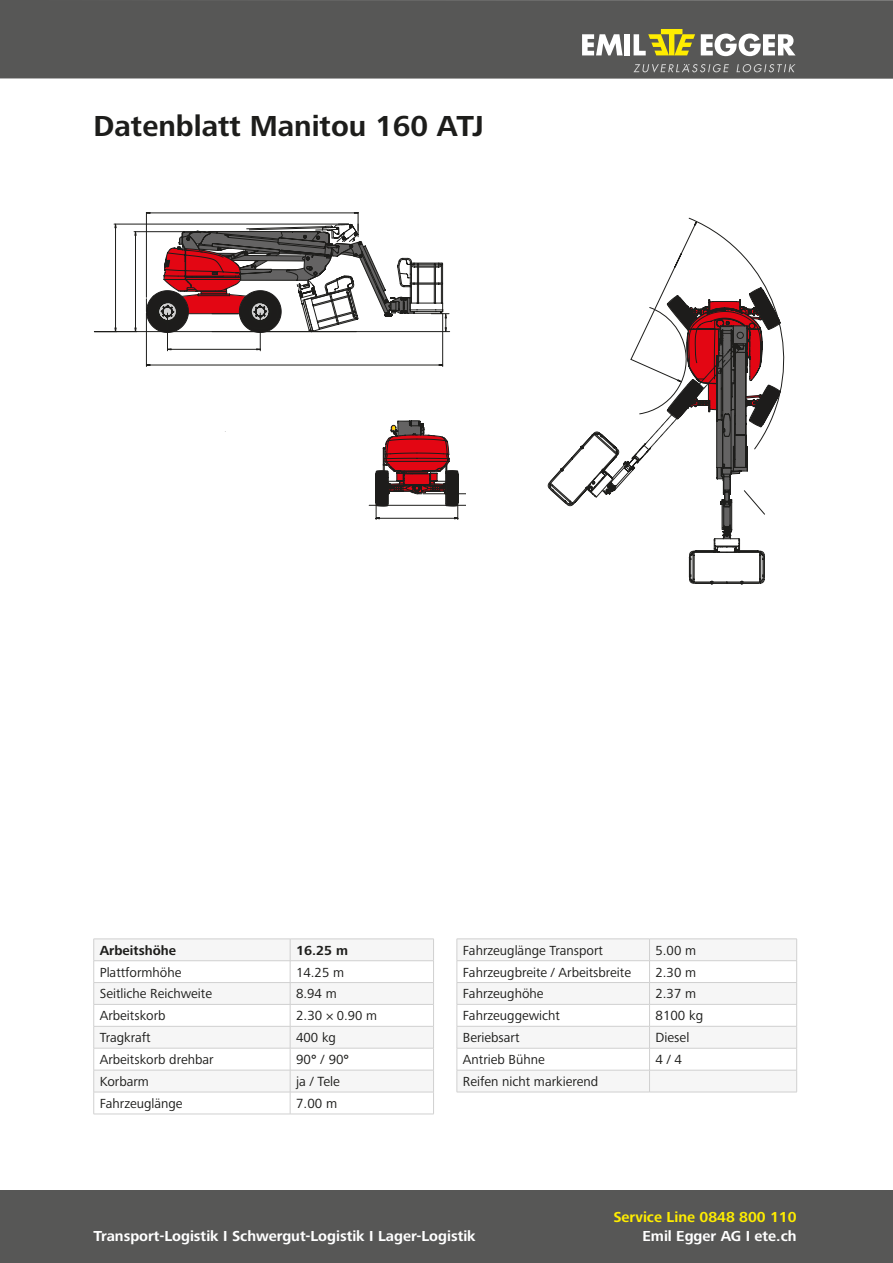
<style>
.page{position:relative;width:893px;height:1263px;background:#fff}
.page>*{position:absolute;margin:0;border:0;box-sizing:border-box;transform-origin:0 0}
.t1{font:700 30px "Frutiger Next LTW1 G";color:#1d1d1b}
.t2{font:700 15px "Frutiger Next LTW1 G";color:#fff}
.t3{font:700 15px "Frutiger Next LTW1 G";color:#ffed00}
.t4{font:13.8px "Frutiger Next LTW1 G";color:#1d1d1b}
.t5{font:13.65px "Frutiger Next LTW1 G";color:#1d1d1b}
.t6{font:700 13.65px "Frutiger Next LTW1 G";color:#1d1d1b}
.t7{font:13.5px "Frutiger Next LTW1 G";color:#1d1d1b}
.s1{font-size:13.8px}
.s2{font-weight:700}
</style>
<div class="page">
<div style="left:0;top:1191px;width:893px;height:72px;background:#575756"></div>
<div style="left:0;top:0;width:893px;height:79px;background:#575756"></div>
<svg style="left:582px;top:34px;width:41px;height:21px"></svg>
<div style="left:625px;top:34px;width:5px;height:21px;background:#fff"></div>
<svg style="left:701px;top:34px;width:94px;height:22px"></svg>
<svg style="left:633px;top:64px;width:96px;height:9px"></svg>
<svg style="left:736px;top:64px;width:59px;height:8px"></svg>
<svg style="left:634px;top:29px;width:61px;height:26px"></svg>
<hr style="left:442px;top:313px;width:1px;height:53px;background:#1d1d1b">
<hr style="left:146px;top:313px;width:1px;height:53px;background:#1d1d1b">
<hr style="left:146px;top:365px;width:297px;height:1px;background:#1d1d1b">
<hr style="left:212px;top:331px;width:238px;height:1px;background:#1d1d1b">
<svg style="left:94px;top:213px;width:355px;height:138px"></svg>
<svg style="left:369px;top:420px;width:97px;height:100px"></svg>
<svg style="left:548px;top:218px;width:237px;height:366px"></svg>
<svg style="left:94px;top:940px;width:339px;height:152px;fill:#f6f6f6"></svg>
<hr style="left:94px;top:939px;width:196px;height:1px;background:#d0d0d0">
<hr style="left:290px;top:939px;width:144px;height:1px;background:#d0d0d0">
<hr style="left:94px;top:960px;width:196px;height:1px;background:#d0d0d0">
<hr style="left:290px;top:960px;width:144px;height:1px;background:#d0d0d0">
<hr style="left:94px;top:982px;width:196px;height:1px;background:#d0d0d0">
<hr style="left:290px;top:982px;width:144px;height:1px;background:#d0d0d0">
<hr style="left:94px;top:1004px;width:196px;height:1px;background:#d0d0d0">
<hr style="left:290px;top:1004px;width:144px;height:1px;background:#d0d0d0">
<hr style="left:94px;top:1026px;width:196px;height:1px;background:#d0d0d0">
<hr style="left:290px;top:1026px;width:144px;height:1px;background:#d0d0d0">
<hr style="left:94px;top:1048px;width:196px;height:1px;background:#d0d0d0">
<hr style="left:290px;top:1048px;width:144px;height:1px;background:#d0d0d0">
<hr style="left:94px;top:1070px;width:196px;height:1px;background:#d0d0d0">
<hr style="left:290px;top:1070px;width:144px;height:1px;background:#d0d0d0">
<hr style="left:94px;top:1092px;width:196px;height:1px;background:#d0d0d0">
<svg style="left:93px;top:939px;width:1px;height:175px"></svg>
<hr style="left:290px;top:1092px;width:144px;height:1px;background:#d0d0d0">
<svg style="left:290px;top:940px;width:1px;height:174px"></svg>
<svg style="left:433px;top:940px;width:1px;height:174px"></svg>
<hr style="left:94px;top:1114px;width:196px;height:1px;background:#d0d0d0">
<hr style="left:290px;top:1114px;width:144px;height:1px;background:#d0d0d0">
<svg style="left:458px;top:939px;width:338px;height:153px;fill:#f6f6f6"></svg>
<hr style="left:457px;top:938px;width:192px;height:1px;background:#d0d0d0">
<hr style="left:649px;top:938px;width:148px;height:1px;background:#d0d0d0">
<hr style="left:457px;top:960px;width:192px;height:1px;background:#d0d0d0">
<hr style="left:649px;top:960px;width:148px;height:1px;background:#d0d0d0">
<hr style="left:457px;top:982px;width:192px;height:1px;background:#d0d0d0">
<hr style="left:649px;top:982px;width:148px;height:1px;background:#d0d0d0">
<hr style="left:457px;top:1004px;width:192px;height:1px;background:#d0d0d0">
<hr style="left:649px;top:1004px;width:148px;height:1px;background:#d0d0d0">
<hr style="left:457px;top:1026px;width:192px;height:1px;background:#d0d0d0">
<hr style="left:649px;top:1026px;width:148px;height:1px;background:#d0d0d0">
<hr style="left:457px;top:1048px;width:192px;height:1px;background:#d0d0d0">
<hr style="left:649px;top:1048px;width:148px;height:1px;background:#d0d0d0">
<hr style="left:457px;top:1070px;width:192px;height:1px;background:#d0d0d0">
<svg style="left:457px;top:939px;width:1px;height:153px"></svg>
<hr style="left:649px;top:1070px;width:148px;height:1px;background:#d0d0d0">
<svg style="left:649px;top:939px;width:1px;height:153px"></svg>
<svg style="left:796px;top:939px;width:1px;height:153px"></svg>
<hr style="left:457px;top:1092px;width:192px;height:1px;background:#d0d0d0">
<hr style="left:649px;top:1092px;width:148px;height:1px;background:#d0d0d0">
<h1 class="t1" style="left:94px;top:109px;width:392px">Datenblatt Manitou 160 ATJ</h1>
<p class="t6" style="left:100px;top:942px;width:78px">Arbeitshöhe</p>
<p class="t6" style="left:296px;top:942px;width:54px">16.25 m</p>
<p class="t5" style="left:100px;top:964px;width:83px">Plattformhöhe</p>
<p class="t5" style="left:296px;top:964px;width:49px">14.25 m</p>
<p class="t5" style="left:100px;top:986px;width:114px">Seitliche Reichweite</p>
<p class="t5" style="left:296px;top:986px;width:42px">8.94 m</p>
<p class="t5" style="left:100px;top:1008px;width:67px">Arbeitskorb</p>
<p class="t7" style="left:296px;top:1008px;width:83px"><span class="s1">2.30</span> × 0.90 m</p>
<p class="t5" style="left:100px;top:1030px;width:52px">Tragkraft</p>
<p class="t5" style="left:296px;top:1030px;width:41px">400 kg</p>
<p class="t5" style="left:100px;top:1052px;width:115px">Arbeitskorb drehbar</p>
<p class="t4" style="left:296px;top:1051px;width:54px">90<span class="s2">°</span> / 90<span class="s2">°</span></p>
<p class="t5" style="left:100px;top:1073px;width:51px">Korbarm</p>
<p class="t4" style="left:296px;top:1073px;width:45px">ja / Tele</p>
<p class="t5" style="left:100px;top:1095px;width:84px">Fahrzeuglänge</p>
<p class="t4" style="left:296px;top:1095px;width:43px">7.00 m</p>
<p class="t5" style="left:463px;top:942px;width:142px">Fahrzeuglänge Transport</p>
<p class="t5" style="left:655px;top:942px;width:42px">5.00 m</p>
<p class="t5" style="left:463px;top:964px;width:170px">Fahrzeugbreite / Arbeitsbreite</p>
<p class="t5" style="left:655px;top:964px;width:42px">2.30 m</p>
<p class="t5" style="left:463px;top:986px;width:82px">Fahrzeughöhe</p>
<p class="t5" style="left:655px;top:986px;width:42px">2.37 m</p>
<p class="t5" style="left:463px;top:1008px;width:99px">Fahrzeuggewicht</p>
<p class="t4" style="left:655px;top:1008px;width:49px">8100 kg</p>
<p class="t5" style="left:463px;top:1030px;width:58px">Beriebsart</p>
<p class="t4" style="left:655px;top:1030px;width:35px">Diesel</p>
<p class="t5" style="left:463px;top:1052px;width:83px">Antrieb Bühne</p>
<p class="t4" style="left:655px;top:1052px;width:28px">4 / 4</p>
<p class="t5" style="left:463px;top:1074px;width:137px">Reifen nicht markierend</p>
<p class="t2" style="left:94px;top:1227px;width:384px">Transport-Logistik I Schwergut-Logistik I Lager-Logistik</p>
<p class="t3" style="left:613px;top:1208px;width:185px">Service Line 0848 800 110</p>
<p class="t2" style="left:642px;top:1227px;width:156px">Emil Egger AG I ete.ch</p>
</div>
